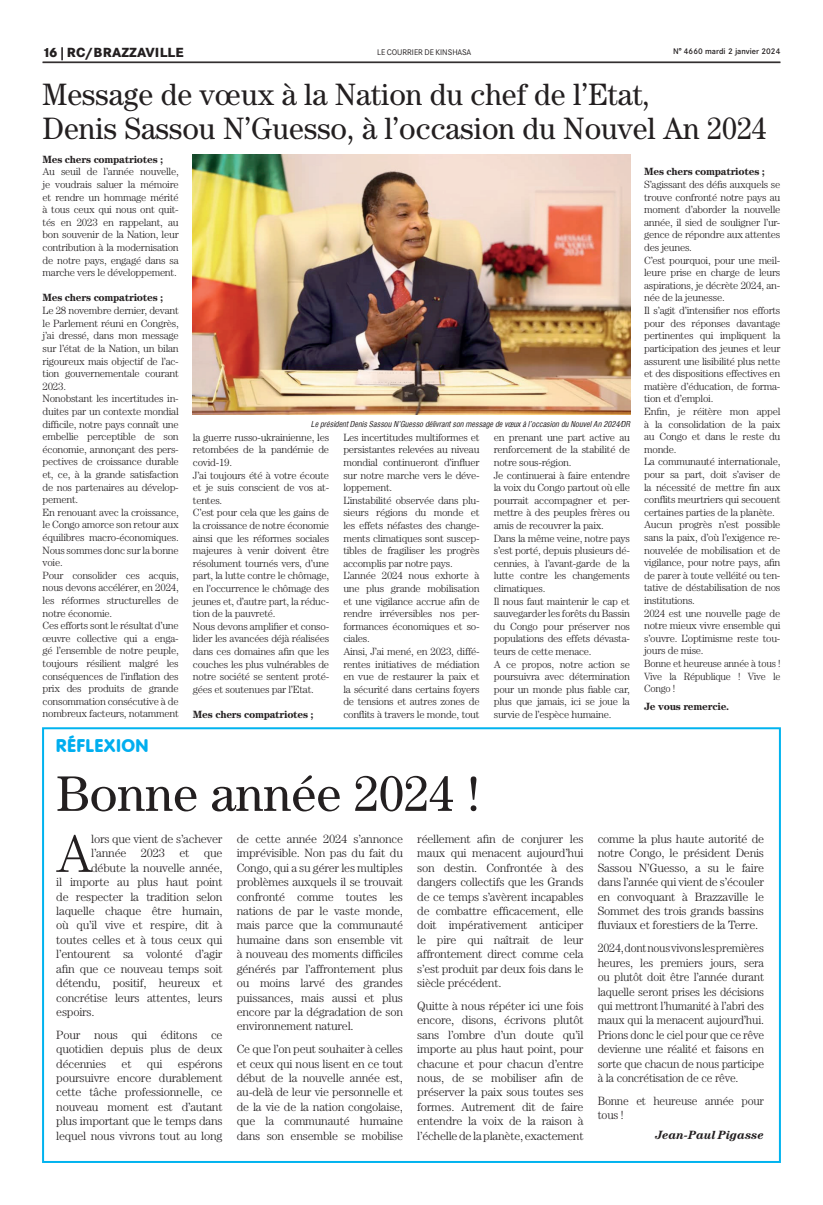
<style>
.page{position:relative;width:823px;height:1205px;background:#fff}
.page>*{position:absolute;margin:0;border:0;box-sizing:border-box;transform-origin:0 0}
.t1{font:300 53.9px "Century";color:#231f20}
.t2{font:50px "Century";color:#231f20}
.t3{font:31px/34px "Century";color:#231f20;scale:.96 1}
.t4{font:800 18px "Corporate Rounded";letter-spacing:.06em;color:#00aeef}
.t5{font:800 13px "Corporate SBQ";letter-spacing:.01em;color:#231f20}
.t6{font:300 12px/14.4px "Century";letter-spacing:-.02em;color:#231f20;text-align:justify}
.t7{font:300 12px/14.4px "Century";letter-spacing:-.02em;color:#231f20;text-align:justify;scale:.96 1}
.t8{font:italic 700 12px "Century";color:#231f20}
.t9{font:300 10.5px/12.6px "Century";letter-spacing:-.025em;color:#231f20}
.t10{font:700 10.5px "Century";letter-spacing:-.025em;color:#231f20}
.t11{font:italic 8px "Corporate Condensed";color:#231f20}
.t12{font:500 8px "Corporate SBQ";color:#231f20}
.t13{font:8px "Corporate SBQ";letter-spacing:-.01em;color:#231f20}
</style>
<div class="page">
<hr style="left:43px;top:62px;width:737px;height:1px;background:#231f20">
<div style="left:42px;top:727px;width:738px;height:436px;border:2px solid #00b3ef"></div>
<img style="left:193px;top:154px;width:436px;height:260px">
<p class="t5" style="left:43px;top:44px;width:142px">16 | RC/BRAZZAVILLE</p>
<p class="t13" style="left:377px;top:47px;width:96px">LE COURRIER DE KINSHASA</p>
<p class="t12" style="left:672px;top:46px;width:109px">N° 4660 mardi 2 janvier 2024</p>
<h3 class="t3" style="left:43px;top:77px;width:755px">Message de vœux à la Nation du chef de l’Etat,<br>Denis Sassou N’Guesso, à l’occasion du Nouvel An 2024</h3>
<p class="t10" style="left:43px;top:153px;width:122px">Mes chers compatriotes ;</p>
<p class="t9" style="left:43px;top:165px;width:138px;text-align:justify">Au seuil de l’année nouvelle, je voudrais saluer la mémoire et rendre un hommage mérité à tous ceux qui nous ont quit&shy;tés en 2023 en rappelant, au bon souvenir de la Nation, leur contribution à la modernisation de notre pays, engagé dans sa marche vers le développement.</p>
<p class="t10" style="left:43px;top:292px;width:122px">Mes chers compatriotes ;</p>
<p class="t9" style="left:43px;top:304px;width:138px">Le 28 novembre dernier, devant le Parlement réuni en Congrès, j’ai dressé, dans mon message sur l’état de la Nation, un bilan rigoureux mais objectif de l’ac&shy;tion gouvernementale courant<br>2023.<br>Nonobstant les incertitudes in&shy;duites par un contexte mondial difficile, notre pays connaît une embellie perceptible de son économie, annonçant des pers&shy;pectives de croissance durable et, ce, à la grande satisfaction de nos partenaires au dévelop&shy;pement.<br>En renouant avec la croissance, le Congo amorce son retour aux équilibres macro-économiques.<br>Nous sommes donc sur la bonne voie.<br>Pour consolider ces acquis, nous devons accélérer, en 2024, les réformes structurelles de notre économie.<br>Ces efforts sont le résultat d’une œuvre collective qui a enga&shy;gé l’ensemble de notre peuple, toujours résilient malgré les conséquences de l’inflation des prix des produits de grande consommation consécutive à de nombreux facteurs, notamment</p>
<p class="t11" style="left:311px;top:420px;width:320px">Le président Denis Sassou N’Guesso délivrant son message de vœux à l’occasion du Nouvel An 2024/DR</p>
<p class="t9" style="left:193px;top:431px;width:138px">la guerre russo-ukrainienne, les retombées de la pandémie de covid-19.<br>J’ai toujours été à votre écoute et je suis conscient de vos at&shy;tentes.<br>C’est pour cela que les gains de la croissance de notre économie ainsi que les réformes sociales majeures à venir doivent être résolument tournés vers, d’une part, la lutte contre le chômage, en l’occurrence le chômage des jeunes et, d’autre part, la réduc&shy;tion de la pauvreté.<br>Nous devons amplifier et conso&shy;lider les avancées déjà réalisées dans ces domaines afin que les couches les plus vulnérables de notre société se sentent proté&shy;gées et soutenues par l’Etat.</p>
<p class="t10" style="left:193px;top:708px;width:122px">Mes chers compatriotes ;</p>
<p class="t9" style="left:343px;top:431px;width:138px">Les incertitudes multiformes et persistantes relevées au niveau mondial continueront d’influer sur notre marche vers le déve&shy;loppement.<br>L’instabilité observée dans plu&shy;sieurs régions du monde et les effets néfastes des change&shy;ments climatiques sont suscep&shy;tibles de fragiliser les progrès accomplis par notre pays.<br>L’année 2024 nous exhorte à une plus grande mobilisation et une vigilance accrue afin de rendre irréversibles nos per&shy;formances économiques et so&shy;ciales.<br>Ainsi, J’ai mené, en 2023, diffé&shy;rentes initiatives de médiation en vue de restaurer la paix et la sécurité dans certains foyers de tensions et autres zones de conflits à travers le monde, tout</p>
<p class="t9" style="left:493px;top:431px;width:138px">en prenant une part active au renforcement de la stabilité de notre sous-région.<br>Je continuerai à faire entendre la voix du Congo partout où elle pourrait accompagner et per&shy;mettre à des peuples frères ou amis de recouvrer la paix.<br>Dans la même veine, notre pays s’est porté, depuis plusieurs dé&shy;cennies, à l’avant-garde de la lutte contre les changements climatiques.<br>Il nous faut maintenir le cap et sauvegarder les forêts du Bassin du Congo pour préserver nos populations des effets dévasta&shy;teurs de cette menace.<br>A ce propos, notre action se poursuivra avec détermination pour un monde plus fiable car, plus que jamais, ici se joue la survie de l’espèce humaine.</p>
<h3 class="t4" style="left:56px;top:735px;width:94px">RÉFLEXION</h3>
<h2 class="t2" style="left:56px;top:764px;width:425px">Bonne année 2024 !</h2>
<p class="t10" style="left:643px;top:166px;width:122px">Mes chers compatriotes ;</p>
<p class="t9" style="left:643px;top:178px;width:138px">S’agissant des défis auxquels se trouve confronté notre pays au moment d’aborder la nouvelle année, il sied de souligner l’ur&shy;gence de répondre aux attentes des jeunes.<br>C’est pourquoi, pour une meil&shy;leure prise en charge de leurs aspirations, je décrète 2024, an&shy;née de la jeunesse.<br>Il s’agit d’intensifier nos efforts pour des réponses davantage pertinentes qui impliquent la participation des jeunes et leur assurent une lisibilité plus nette et des dispositions effectives en matière d’éducation, de forma&shy;tion et d’emploi.<br>Enfin, je réitère mon appel à la consolidation de la paix au Congo et dans le reste du monde.<br>La communauté internationale, pour sa part, doit s’aviser de la nécessité de mettre fin aux conflits meurtriers qui secouent certaines parties de la planète.<br>Aucun progrès n’est possible sans la paix, d’où l’exigence re&shy;nouvelée de mobilisation et de vigilance, pour notre pays, afin de parer à toute velléité ou ten&shy;tative de déstabilisation de nos institutions.<br>2024 est une nouvelle page de notre mieux vivre ensemble qui s’ouvre. L’optimisme reste tou&shy;jours de mise.<br>Bonne et heureuse année à tous !<br>Vive la République ! Vive le<br>Congo !</p>
<p class="t10" style="left:643px;top:700px;width:86px">Je vous remercie.</p>
<h1 class="t1" style="left:56px;top:822px;width:37px">A</h1>
<p class="t6" style="left:91px;top:831px;width:133px">lors que vient de s’achever</p>
<p class="t6" style="left:91px;top:846px;width:133px">l’année 2023 et que</p>
<p class="t6" style="left:91px;top:860px;width:133px">débute la nouvelle année,</p>
<p class="t6" style="left:56px;top:875px;width:168px">il importe au plus haut point</p>
<p class="t6" style="left:56px;top:889px;width:168px">de respecter la tradition selon</p>
<p class="t6" style="left:56px;top:903px;width:168px">laquelle chaque être humain,</p>
<p class="t6" style="left:56px;top:918px;width:168px">où qu’il vive et respire, dit à</p>
<p class="t6" style="left:56px;top:932px;width:168px">toutes celles et à tous ceux qui</p>
<p class="t6" style="left:56px;top:947px;width:168px">l’entourent sa volonté d’agir</p>
<p class="t6" style="left:56px;top:961px;width:168px">afin que ce nouveau temps soit</p>
<p class="t6" style="left:56px;top:975px;width:168px">détendu, positif, heureux et</p>
<p class="t6" style="left:56px;top:990px;width:168px">concrétise leurs attentes, leurs</p>
<p class="t6" style="left:56px;top:1004px;width:40px">espoirs.</p>
<p class="t6" style="left:56px;top:1027px;width:168px">Pour nous qui éditons ce quotidien depuis plus de deux décennies</p>
<p class="t6" style="left:56px;top:1056px;width:168px;text-indent:121px">espérons poursuivre encore durablement cette tâche professionnelle, ce nouveau moment est d’autant plus important que le temps dans lequel nous vivrons tout au long</p>
<p class="t6" style="left:121px;top:1056px;width:11px">et</p>
<p class="t6" style="left:147px;top:1056px;width:17px">qui</p>
<p class="t6" style="left:236px;top:831px;width:168px">de cette année 2024 s’annonce imprévisible. Non pas du fait du Congo, qui a su gérer les multiples problèmes auxquels il se trouvait confronté comme toutes les nations de par le vaste monde, mais parce que la communauté humaine dans son ensemble vit à nouveau des moments difficiles générés par l’affrontement plus ou moins larvé des grandes puissances, mais aussi et plus encore par la dégradation de son environnement naturel.</p>
<p class="t6" style="left:236px;top:1042px;width:168px">Ce que l’on peut souhaiter à celles et ceux qui nous lisent en ce tout début de la nouvelle année est, au-delà de leur vie personnelle et de la vie de la nation congolaise, que la communauté humaine dans son ensemble se mobilise</p>
<p class="t6" style="left:417px;top:831px;width:168px">réellement afin de conjurer les maux qui menacent aujourd’hui son destin. Confrontée à des dangers collectifs que les Grands de ce temps s’avèrent incapables de combattre efficacement, elle doit impérativement anticiper le pire qui naîtrait de leur affrontement direct comme cela s’est produit par deux fois dans le siècle précédent.</p>
<p class="t6" style="left:417px;top:998px;width:168px">Quitte à nous répéter ici une fois encore, disons, écrivons plutôt sans l’ombre d’un doute qu’il importe au plus haut point, pour chacune et pour chacun d’entre nous, de se mobiliser afin de préserver la paix sous toutes ses formes. Autrement dit de faire entendre la voix de la raison à l’échelle de la planète, exactement</p>
<p class="t6" style="left:597px;top:831px;width:168px">comme la plus haute autorité de notre Congo, le président Denis Sassou N’Guesso, a su le faire dans l’année qui vient de s’écouler en convoquant à Brazzaville le Sommet des trois grands bassins fluviaux et forestiers de la Terre.</p>
<p class="t7" style="left:597px;top:941px;width:175px">2024, dont nous vivons les premières heures, les premiers jours, sera ou plutôt doit être l’année durant laquelle seront prises les décisions qui mettront l’humanité à l’abri des maux qui la menacent aujourd’hui.<br>Prions donc le ciel pour que ce rêve devienne une réalité et faisons en sorte que chacun de nous participe à la concrétisation de ce rêve.</p>
<p class="t7" style="left:597px;top:1093px;width:175px">Bonne et heureuse année pour tous !</p>
<p class="t8" style="left:654px;top:1128px;width:110px">Jean-Paul Pigasse</p>
</div>
